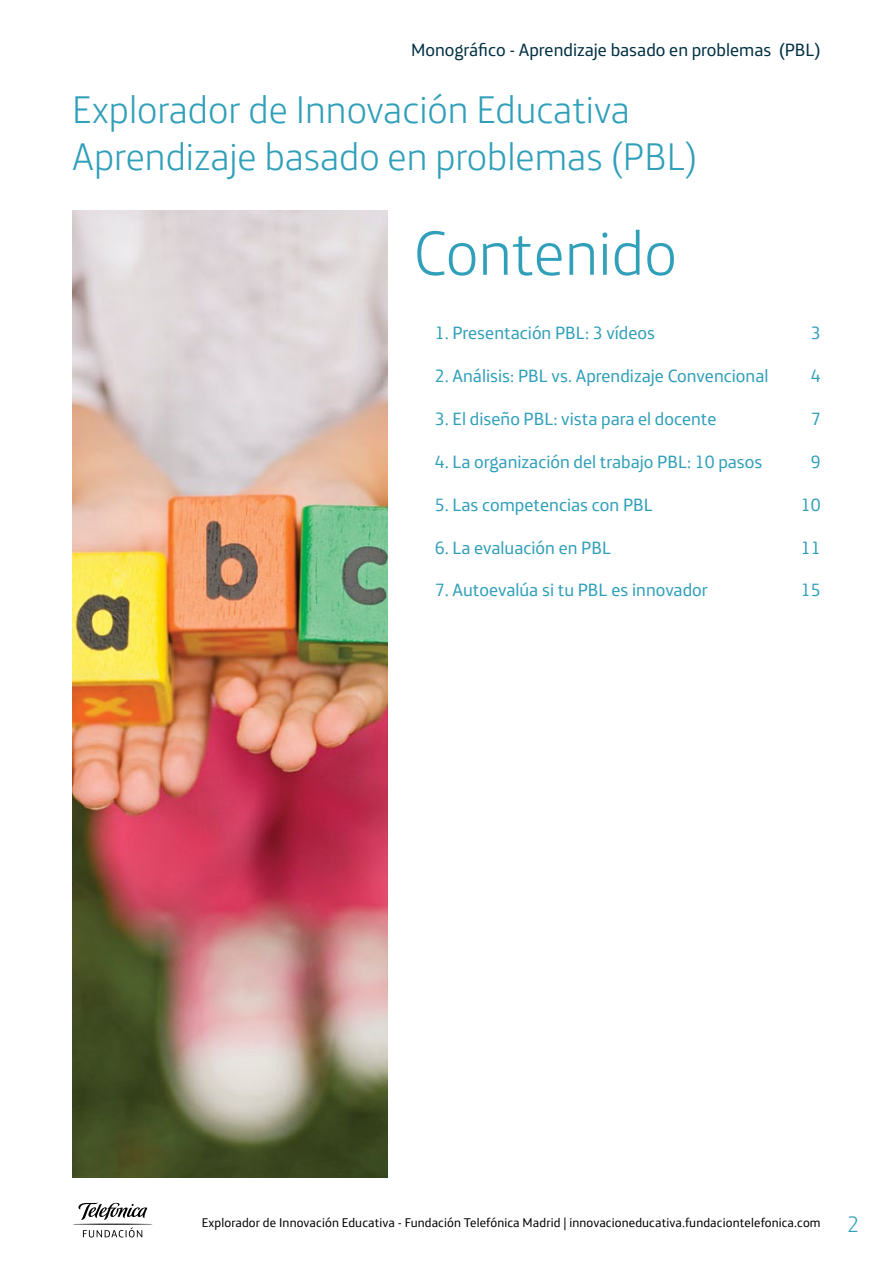
<style>
.page{position:relative;width:893px;height:1263px;background:#fff}
.page>*{position:absolute;margin:0;border:0;box-sizing:border-box;transform-origin:0 0}
.t1{font:300 63px "Telefonica Headline";color:#309fb9}
.t2{font:300 39px "Telefonica Headline";color:#309fb9}
.t3{font:300 22.5px "Telefonica Headline";color:#309fb9}
.TablaContenido{font:18px "Telefonica Text";color:#309fb9}
.t4{font:18px "Telefonica Text";color:#003043}
.t5{font:12.75px "Telefonica Text";letter-spacing:.01em;color:#000}
</style>
<div class="page">
<svg style="left:72px;top:1203px;width:81px;height:34px"></svg>
<img style="left:72px;top:210px;width:315px;height:968px">
<p class="t4" style="left:411px;top:35px;width:411px">Monográfico - Aprendizaje basado en problemas (PBL)</p>
<p class="t2" style="left:72px;top:78px;width:559px">Explorador de Innovación Educativa</p>
<p class="t2" style="left:72px;top:125px;width:627px">Aprendizaje basado en problemas (PBL)</p>
<p class="t1" style="left:414px;top:202px;width:265px">Contenido</p>
<p class="TablaContenido" style="left:435px;top:318px;width:222px">1. Presentación PBL: 3 vídeos</p>
<p class="TablaContenido" style="left:811px;top:318px;width:11px">3</p>
<p class="TablaContenido" style="left:435px;top:361px;width:335px">2. Análisis: PBL vs. Aprendizaje Convencional</p>
<p class="TablaContenido" style="left:811px;top:361px;width:11px">4</p>
<p class="TablaContenido" style="left:435px;top:404px;width:283px">3. El diseño PBL: vista para el docente</p>
<p class="TablaContenido" style="left:811px;top:404px;width:11px">7</p>
<p class="TablaContenido" style="left:435px;top:446px;width:329px">4. La organización del trabajo PBL: 10 pasos</p>
<p class="TablaContenido" style="left:811px;top:446px;width:11px">9</p>
<p class="TablaContenido" style="left:435px;top:489px;width:220px">5. Las competencias con PBL</p>
<p class="TablaContenido" style="left:801px;top:489px;width:21px">10</p>
<p class="TablaContenido" style="left:435px;top:532px;width:178px">6. La evaluación en PBL</p>
<p class="TablaContenido" style="left:801px;top:532px;width:21px">11</p>
<p class="TablaContenido" style="left:435px;top:575px;width:275px">7. Autoevalúa si tu PBL es innovador</p>
<p class="TablaContenido" style="left:801px;top:575px;width:21px">15</p>
<p class="t5" style="left:202px;top:1211px;width:620px">Explorador de Innovación Educativa - Fundación Telefónica Madrid | innovacioneducativa.fundaciontelefonica.com</p>
<p class="t3" style="left:847px;top:1206px;width:13px">2</p>
</div>
